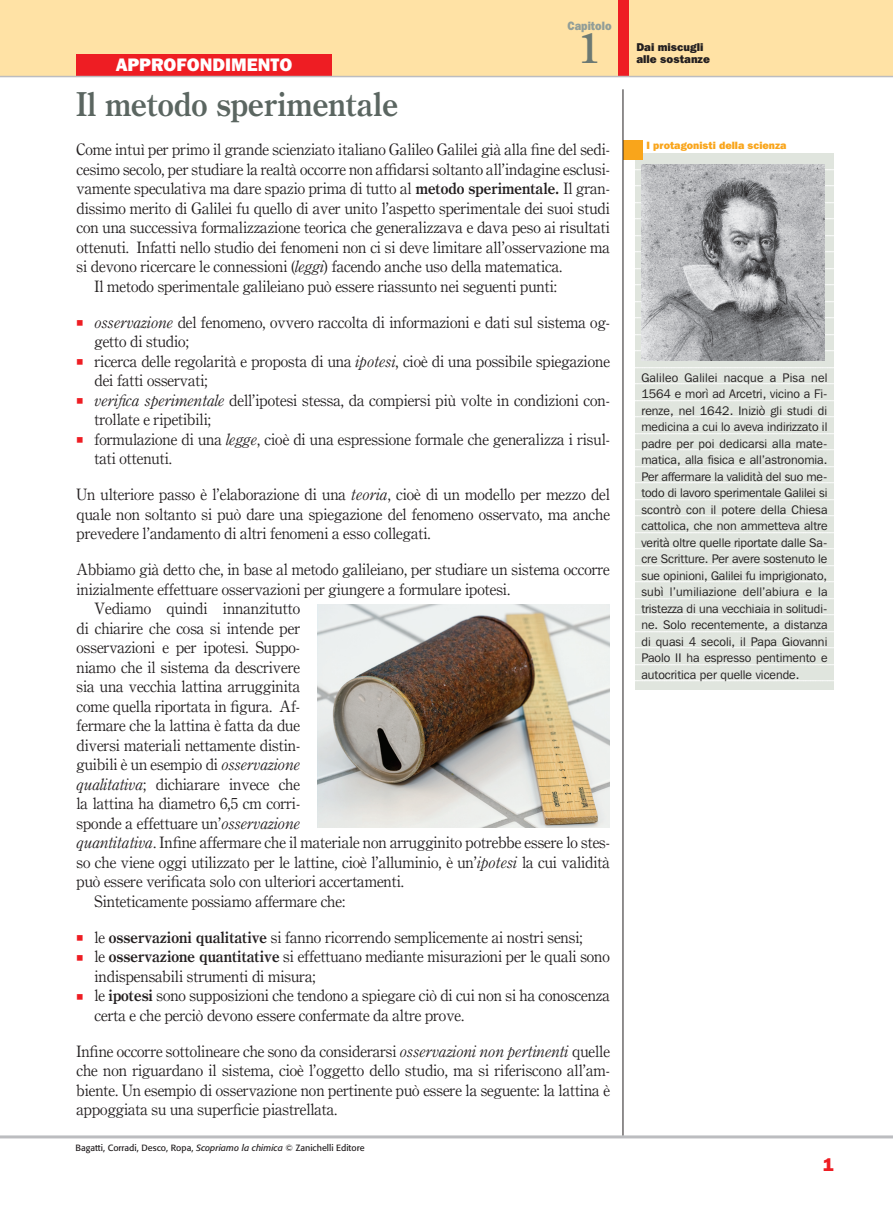
<style>
.page{position:relative;width:893px;height:1212px;background:#fff}
.page>*{position:absolute;margin:0;border:0;box-sizing:border-box;transform-origin:0 0}
.t1{font:700 42px "Alfa Cen";color:#6c7973}
.t2{font:700 33px "Alfa Cen";color:#5b6661}
.t3{font:800 18px "Franklin Gothic IT Cby BT";color:#fff}
.t4{font:800 18px "Franklin Gothic IT Cby BT";color:#ee1d23}
.t5{font:15.75px/19.5px "Alfa Cent OS";color:#231f20;text-align:justify}
.t6{font:12.3px/16.5px "Franklin Gothic IT Cby BT";color:#fff;text-align:justify}
.t7{font:12.3px/16.5px "Franklin Gothic IT Cby BT";color:#231f20;text-align:justify}
.t8{font:800 12px "Franklin Gothic IT Cby BT";color:#929e98;scale:.9 1}
.t9{font:800 11.25px/12.8px "Franklin Gothic IT Cby BT";color:#231f20}
.t10{font:800 10.5px "Franklin Gothic IT Cby BT";color:#f9a51b}
.t11{font:9px "Formata";color:#231f20}
.s1{font-family:"Alfa Cen";font-weight:700}
.s2{font-family:"Alfa Cen";font-style:italic}
.s3{font-family:"Zapf RM";font-size:9px;color:#ee1d23}
.s4{font-style:italic}
</style>
<div class="page">
<div style="left:0;top:0;width:893px;height:76px;background:#ffe2a5"></div>
<div style="left:77px;top:55px;width:255px;height:21px;background:#ee1d23"></div>
<div style="left:618px;top:0;width:11px;height:76px;background:#ee1d23"></div>
<hr style="left:0;top:76px;width:893px;height:1px;background:#bcbdc0">
<hr style="left:0;top:1135px;width:893px;height:3px;background:#bcbdc0">
<div style="left:635px;top:153px;width:198px;height:536px;background:#e0e5de"></div>
<div style="left:623px;top:140px;width:19px;height:19px;background:#f9a51b"></div>
<img style="left:641px;top:164px;width:183px;height:196px">
<img style="left:318px;top:605px;width:292px;height:223px">
<hr style="left:623px;top:89px;width:1px;height:1046px;background:#231f20">
<p class="t3" style="left:116px;top:54px;width:178px">APPROFONDIMENTO</p>
<p class="t8" style="left:568px;top:18px;width:50px">Capitolo</p>
<h1 class="t1" style="left:578px;top:22px;width:24px">1</h1>
<h2 class="t2" style="left:77px;top:84px;width:323px">Il metodo sperimentale</h2>
<p class="t5" style="left:77px;top:139px;width:535px">Come intuì per primo il grande scienziato italiano Galileo Galilei già alla fine del sedi-</p>
<p class="t5" style="left:77px;top:159px;width:535px">cesimo secolo, per studiare la realtà occorre non affidarsi soltanto all’indagine esclusi-</p>
<p class="t5" style="left:77px;top:178px;width:535px">vamente speculativa ma dare spazio prima di tutto al <span class="s1">metodo sperimentale.</span> Il gran-</p>
<p class="t5" style="left:77px;top:198px;width:535px">dissimo merito di Galilei fu quello di aver unito l’aspetto sperimentale dei suoi studi</p>
<p class="t5" style="left:77px;top:217px;width:535px">con una successiva formalizzazione teorica che generalizzava e dava peso ai risultati</p>
<p class="t5" style="left:77px;top:237px;width:535px">ottenuti. Infatti nello studio dei fenomeni non ci si deve limitare all’osservazione ma</p>
<p class="t5" style="left:77px;top:256px;width:487px">si devono ricercare le connessioni (<span class="s2">leggi</span>) facendo anche uso della matematica.</p>
<p class="t5" style="left:95px;top:276px;width:464px">Il metodo sperimentale galileiano può essere riassunto nei seguenti punti:</p>
<p class="t5" style="left:77px;top:312px;width:535px"><span class="s3">n</span> <span class="s2">osservazione</span> del fenomeno, ovvero raccolta di informazioni e dati sul sistema og-</p>
<p class="t5" style="left:95px;top:331px;width:96px">getto di studio;</p>
<p class="t5" style="left:77px;top:351px;width:535px"><span class="s3">n</span> ricerca delle regolarità e proposta di una <span class="s2">ipotesi</span>, cioè di una possibile spiegazione</p>
<p class="t5" style="left:95px;top:370px;width:115px">dei fatti osservati;</p>
<p class="t5" style="left:77px;top:390px;width:535px"><span class="s3">n</span> <span class="s2">verifica sperimentale</span> dell’ipotesi stessa, da compiersi più volte in condizioni con-</p>
<p class="t5" style="left:95px;top:409px;width:118px">trollate e ripetibili;</p>
<p class="t5" style="left:77px;top:429px;width:535px"><span class="s3">n</span> formulazione di una <span class="s2">legge</span>, cioè di una espressione formale che generalizza i risul-</p>
<p class="t5" style="left:95px;top:448px;width:79px">tati ottenuti.</p>
<p class="t5" style="left:77px;top:484px;width:535px">Un ulteriore passo è l’elaborazione di una <span class="s2">teoria</span>, cioè di un modello per mezzo del quale non soltanto si può dare una spiegazione del fenomeno osservato, ma anche prevedere l’andamento di altri fenomeni a esso collegati.</p>
<p class="t5" style="left:77px;top:559px;width:535px">Abbiamo già detto che, in base al metodo galileiano, per studiare un sistema occorre</p>
<p class="t5" style="left:77px;top:579px;width:435px">inizialmente effettuare osservazioni per giungere a formulare ipotesi.</p>
<p class="t5" style="left:95px;top:598px;width:207px">Vediamo quindi innanzitutto</p>
<p class="t5" style="left:77px;top:618px;width:225px">di chiarire che cosa si intende per</p>
<p class="t5" style="left:77px;top:637px;width:225px">osservazioni e per ipotesi. Suppo-</p>
<p class="t5" style="left:77px;top:657px;width:225px">niamo che il sistema da descrivere</p>
<p class="t5" style="left:77px;top:676px;width:225px">sia una vecchia lattina arrugginita</p>
<p class="t5" style="left:77px;top:696px;width:225px">come quella riportata in figura. Af-</p>
<p class="t5" style="left:77px;top:715px;width:225px">fermare che la lattina è fatta da due</p>
<p class="t5" style="left:77px;top:735px;width:225px">diversi materiali nettamente distin-</p>
<p class="t5" style="left:77px;top:754px;width:225px">guibili è un esempio di <span class="s2">osservazione</span></p>
<p class="t5" style="left:77px;top:774px;width:225px"><span class="s2">qualitativa</span>; dichiarare invece che</p>
<p class="t5" style="left:77px;top:793px;width:225px">la lattina ha diametro 6,5 cm corri-</p>
<p class="t5" style="left:77px;top:813px;width:225px">sponde a effettuare un’<span class="s2">osservazione</span></p>
<p class="t5" style="left:77px;top:832px;width:535px"><span class="s2">quantitativa</span>. Infine affermare che il materiale non arrugginito potrebbe essere lo stes-</p>
<p class="t5" style="left:77px;top:852px;width:535px">so che viene oggi utilizzato per le lattine, cioè l’alluminio, è un’<span class="s2">ipotesi</span> la cui validità</p>
<p class="t5" style="left:77px;top:871px;width:329px">può essere verificata solo con ulteriori accertamenti.</p>
<p class="t5" style="left:95px;top:891px;width:252px">Sinteticamente possiamo affermare che:</p>
<p class="t5" style="left:77px;top:927px;width:508px"><span class="s3">n</span> le <span class="s1">osservazioni qualitative</span> si fanno ricorrendo semplicemente ai nostri sensi;</p>
<p class="t5" style="left:77px;top:946px;width:535px"><span class="s3">n</span> le <span class="s1">osservazione quantitative</span> si effettuano mediante misurazioni per le quali sono</p>
<p class="t5" style="left:95px;top:966px;width:223px">indispensabili strumenti di misura;</p>
<p class="t5" style="left:77px;top:985px;width:535px"><span class="s3">n</span> le <span class="s1">ipotesi</span> sono supposizioni che tendono a spiegare ciò di cui non si ha conoscenza</p>
<p class="t5" style="left:95px;top:1005px;width:371px">certa e che perciò devono essere confermate da altre prove.</p>
<p class="t5" style="left:77px;top:1041px;width:535px">Infine occorre sottolineare che sono da considerarsi <span class="s2">osservazioni non pertinenti</span> quelle che non riguardano il sistema, cioè l’oggetto dello studio, ma si riferiscono all’am&shy;biente. Un esempio di osservazione non pertinente può essere la seguente: la lattina è appoggiata su una superficie piastrellata.</p>
<p class="t11" style="left:75px;top:1142px;width:291px">Bagatti, Corradi, Desco, Ropa, <span class="s4">Scopriamo la chimica ©</span> Zanichelli Editore</p>
<p class="t9" style="left:636px;top:40px;width:75px">Dai miscugli alle sostanze</p>
<p class="t10" style="left:646px;top:138px;width:142px">I protagonisti della scienza</p>
<p class="t6" style="left:629px;top:358px;width:211px">------------------------------------------------------------------------------------- ------------------------------------------------------------------------------------- ------------------------------------------------------------------------------------- ------------------------------------------------------------------------------------- ------------------------------------------------------------------------------------- ------------------------------------------------------------------------------------- ------------------------------------------------------------------------------------- ------------------------------------------------------------------------------------- ------------------------------------------------------------------------------------- ------------------------------------------------------------------------------------- ------------------------------------------------------------------------------------- ------------------------------------------------------------------------------------- ------------------------------------------------------------------------------------- ------------------------------------------------------------------------------------- ------------------------------------------------------------------------------------- ------------------------------------------------------------------------------------- ------------------------------------------------------------------------------------- ------------------------------------------------------------------------------------- ------------------------------------------------------------------------------------- -------------------------------------------------------------------------------------</p>
<p class="t7" style="left:641px;top:369px;width:188px">Galileo Galilei nacque a Pisa nel 1564 e morì ad Arcetri, vicino a Fi&shy;renze, nel 1642. Iniziò gli studi di medicina a cui lo aveva indirizzato il padre per poi dedicarsi alla mate&shy;matica, alla fisica e all’astronomia.<br>Per affermare la validità del suo me&shy;todo di lavoro sperimentale Galilei si scontrò con il potere della Chiesa cattolica, che non ammetteva altre verità oltre quelle riportate dalle Sa&shy;cre Scritture. Per avere sostenuto le sue opinioni, Galilei fu imprigionato, subì l’umiliazione dell’abiura e la tristezza di una vecchiaia in solitudi&shy;ne. Solo recentemente, a distanza di quasi 4 secoli, il Papa Giovanni Paolo II ha espresso pentimento e autocritica per quelle vicende.</p>
<p class="t4" style="left:822px;top:1153px;width:13px">1</p>
</div>
